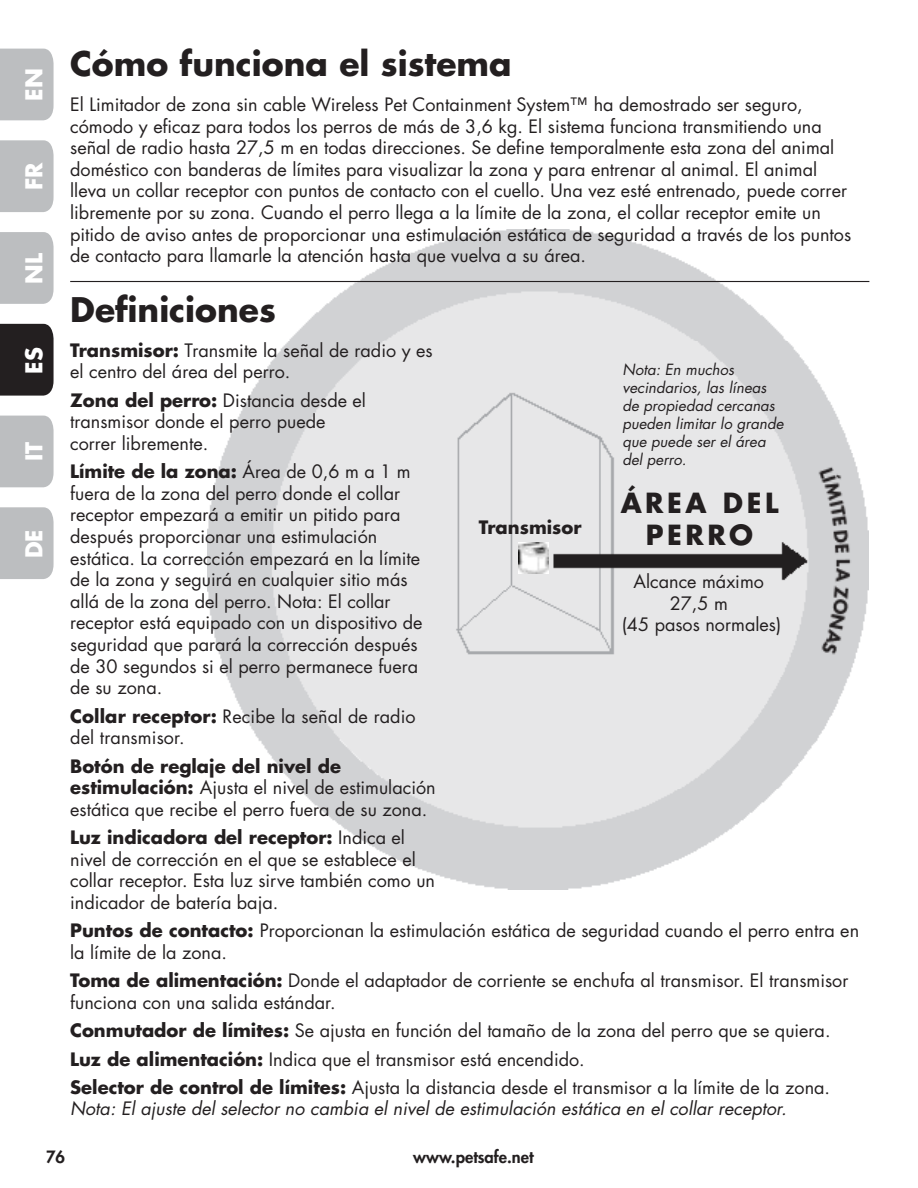
<style>
.page{position:relative;width:918px;height:1188px;background:#fff}
.page>*{position:absolute;margin:0;border:0;box-sizing:border-box;transform-origin:0 0}
.t1{font:700 33px "Futura Std";color:#231f20}
.t2{font:700 27px "Futura Std";letter-spacing:.13em;color:#231f20}
.t3{font:700 22.65px "Futura Std";color:#fff}
.t4{font:18px/21.6px "Futura Std";color:#231f20}
.t5{font:italic 18px "Futura Std";color:#231f20}
.t6{font:700 18px "Futura Std";color:#231f20}
.t7{font:800 16.5px "Futura Std";color:#231f20}
.t8{font:italic 15px/18px "Futura Std";color:#231f20}
.s1{font-weight:700}
</style>
<div class="page">
<img style="left:207px;top:230px;width:662px;height:659px">
<div style="left:0;top:49px;width:54px;height:71px;background:#bcbec0"></div>
<div style="left:0;top:140px;width:54px;height:72px;background:#bcbec0"></div>
<div style="left:0;top:232px;width:54px;height:72px;background:#bcbec0"></div>
<div style="left:0;top:324px;width:54px;height:72px;background:#231f20"></div>
<div style="left:0;top:416px;width:54px;height:71px;background:#bcbec0"></div>
<div style="left:0;top:507px;width:54px;height:72px;background:#bcbec0"></div>
<hr style="left:70px;top:281px;width:799px;height:1px;background:#231f20">
<img style="left:519px;top:542px;width:29px;height:32px">
<p class="t3" style="left:21px;top:101px;width:34px;rotate:-90deg">EN</p>
<p class="t3" style="left:21px;top:190px;width:29px;rotate:-90deg">FR</p>
<p class="t3" style="left:21px;top:284px;width:32px;rotate:-90deg">NL</p>
<p class="t3" style="left:21px;top:374px;width:28px;rotate:-90deg">ES</p>
<p class="t3" style="left:21px;top:461px;width:21px;rotate:-90deg">IT</p>
<p class="t3" style="left:21px;top:558px;width:30px;rotate:-90deg">DE</p>
<h1 class="t1" style="left:70px;top:42px;width:443px">Cómo funciona el sistema</h1>
<p class="t4" style="left:70px;top:94px;width:783px">El Limitador de zona sin cable Wireless Pet Containment System™ ha demostrado ser seguro, cómodo y eficaz para todos los perros de más de 3,6 kg. El sistema funciona transmitiendo una señal de radio hasta 27,5 m en todas direcciones. Se define temporalmente esta zona del animal doméstico con banderas de límites para visualizar la zona y para entrenar al animal. El animal lleva un collar receptor con puntos de contacto con el cuello. Una vez esté entrenado, puede correr libremente por su zona. Cuando el perro llega a la límite de la zona, el collar receptor emite un pitido de aviso antes de proporcionar una estimulación estática de seguridad a través de los puntos de contacto para llamarle la atención hasta que vuelva a su área.</p>
<h1 class="t1" style="left:70px;top:288px;width:207px">Definiciones</h1>
<p class="t4" style="left:70px;top:340px;width:364px"><span class="s1">Transmisor:</span> Transmite la señal de radio y es el centro del área del perro.</p>
<p class="t4" style="left:70px;top:389px;width:297px"><span class="s1">Zona del perro:</span> Distancia desde el transmisor donde el perro puede correr libremente.</p>
<p class="t4" style="left:70px;top:461px;width:354px"><span class="s1">Límite de la zona:</span> Área de 0,6 m a 1 m fuera de la zona del perro donde el collar receptor empezará a emitir un pitido para después proporcionar una estimulación estática. La corrección empezará en la límite de la zona y seguirá en cualquier sitio más allá de la zona del perro. Nota: El collar receptor está equipado con un dispositivo de seguridad que parará la corrección después de 30 segundos si el perro permanece fuera de su zona.</p>
<p class="t4" style="left:70px;top:705px;width:347px"><span class="s1">Collar receptor:</span> Recibe la señal de radio del transmisor.</p>
<p class="t4" style="left:70px;top:755px;width:367px"><span class="s1">Botón de reglaje del nivel de estimulación:</span> Ajusta el nivel de estimulación estática que recibe el perro fuera de su zona.</p>
<p class="t4" style="left:70px;top:827px;width:366px"><span class="s1">Luz indicadora del receptor:</span> Indica el nivel de corrección en el que se establece el collar receptor. Esta luz sirve también como un indicador de batería baja.</p>
<p class="t4" style="left:70px;top:920px;width:790px"><span class="s1">Puntos de contacto:</span> Proporcionan la estimulación estática de seguridad cuando el perro entra en la límite de la zona.</p>
<p class="t4" style="left:70px;top:970px;width:780px"><span class="s1">Toma de alimentación:</span> Donde el adaptador de corriente se enchufa al transmisor. El transmisor funciona con una salida estándar.</p>
<p class="t4" style="left:70px;top:1017px;width:762px;line-height:28.3px"><span class="s1">Conmutador de límites:</span> Se ajusta en función del tamaño de la zona del perro que se quiera.<br><span class="s1">Luz de alimentación:</span> Indica que el transmisor está encendido.<br><span class="s1">Selector de control de límites:</span> Ajusta la distancia desde el transmisor a la límite de la zona.</p>
<p class="t5" style="left:70px;top:1100px;width:718px">Nota: El ajuste del selector no cambia el nivel de estimulación estática en el collar receptor.</p>
<p class="t8" style="left:622px;top:361px;width:162px">Nota: En muchos vecindarios, las líneas de propiedad cercanas pueden limitar lo grande que puede ser el área del perro.</p>
<h2 class="t2" style="left:621px;top:485px;width:159px">ÁREA DEL</h2>
<p class="t6" style="left:479px;top:515px;width:104px">Transmisor</p>
<h2 class="t2" style="left:646px;top:518px;width:109px">PERRO</h2>
<p class="t4" style="left:622px;top:571px;width:161px;text-align:center">Alcance máximo<br>27,5 m<br>(45 pasos normales)</p>
<p class="t7" style="left:46px;top:1147px;width:21px">76</p>
<p class="t7" style="left:413px;top:1149px;width:122px">www.petsafe.net</p>
</div>
